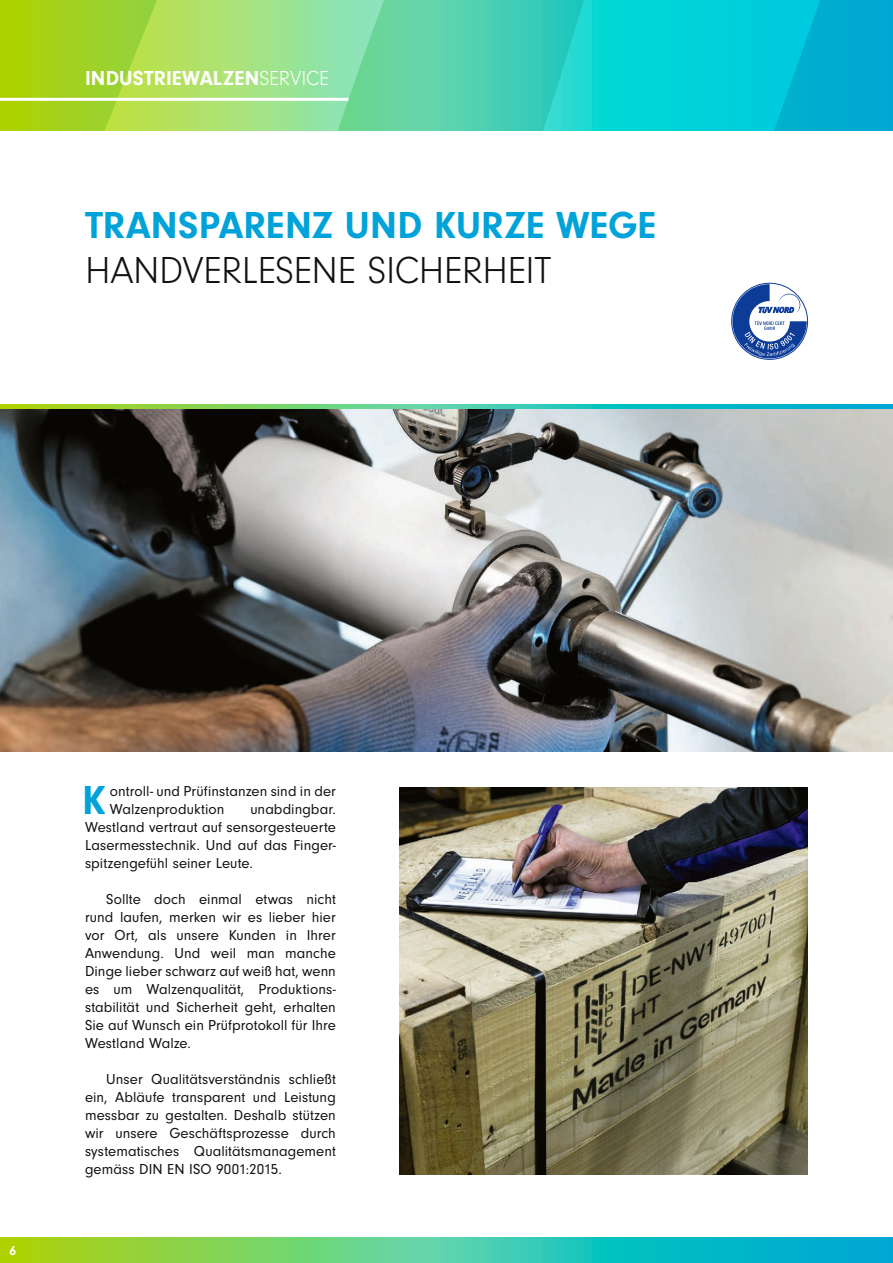
<style>
.page{position:relative;width:893px;height:1263px;background:#fff}
.page>*{position:absolute;margin:0;border:0;box-sizing:border-box;transform-origin:0 0}
.t1{font:700 42px "Neuzeit Gro";color:#00a3d9}
.t2{font:700 39px "Neuzeit Gro";letter-spacing:.01em;color:#00a3d9}
.t3{font:300 39px "Neuzeit Gro";letter-spacing:-.015em;color:#11110f}
.t4{font:700 21px "Neuzeit Gro";letter-spacing:.01em;color:#fff}
.t5{font:15px/18px "Neuzeit Gro";letter-spacing:.005em;color:#11110f;text-align:justify}
.t6{font:700 13.5px "Neuzeit Gro";color:#fff}
.s1{font-weight:300}
</style>
<div class="page">
<svg style="left:0;top:1237px;width:893px;height:26px;background:#4bc88d"></svg>
<svg style="left:0;top:405px;width:893px;height:4px;background:#4bc88d"></svg>
<svg style="left:0;top:0;width:893px;height:130px;background:#55d19b"></svg>
<svg style="left:732px;top:284px;width:75px;height:74px"></svg>
<img style="left:400px;top:787px;width:408px;height:387px">
<img style="left:0;top:409px;width:893px;height:342px">
<hr style="left:0;top:98px;width:348px;height:3px;background:#fff">
<h3 class="t4" style="left:85px;top:66px;width:246px">INDUSTRIEWALZEN<span class="s1">SERVICE</span></h3>
<h2 class="t2" style="left:85px;top:203px;width:573px">TRANSPARENZ UND KURZE WEGE</h2>
<h2 class="t3" style="left:85px;top:250px;width:468px">HANDVERLESENE SICHERHEIT</h2>
<p class="t6" style="left:9px;top:1243px;width:8px">6</p>
<h1 class="t1" style="left:82px;top:777px;width:25px">K</h1>
<p class="t5" style="left:110px;top:782px;width:227px">ontroll- und Prüfinstanzen sind in der<br>Walzenproduktion</p>
<p class="t5" style="left:85px;top:800px;width:252px;text-indent:165px">unabdingbar.<br>Westland vertraut auf sensorgesteuerte Lasermesstechnik. Und auf das Finger&shy;spitzengefühl seiner Leute.</p>
<p class="t5" style="left:85px;top:890px;width:252px;text-indent:21px">Sollte doch einmal etwas nicht rund laufen, merken wir es lieber hier vor Ort, als unsere Kunden in Ihrer Anwendung. Und weil man manche Dinge lieber schwarz auf weiß hat, wenn es um Walzenqualität, Produktions&shy;stabilität und Sicherheit geht, erhalten Sie auf Wunsch ein Prüfprotokoll für Ihre Westland Walze.</p>
<p class="t5" style="left:85px;top:1070px;width:252px;text-indent:21px">Unser Qualitätsverständnis schließt ein, Abläufe transparent und Leistung messbar zu gestalten. Deshalb stützen wir unsere Geschäftsprozesse durch systematisches Qualitätsmanagement gemäss DIN EN ISO 9001:2015.</p>
</div>
